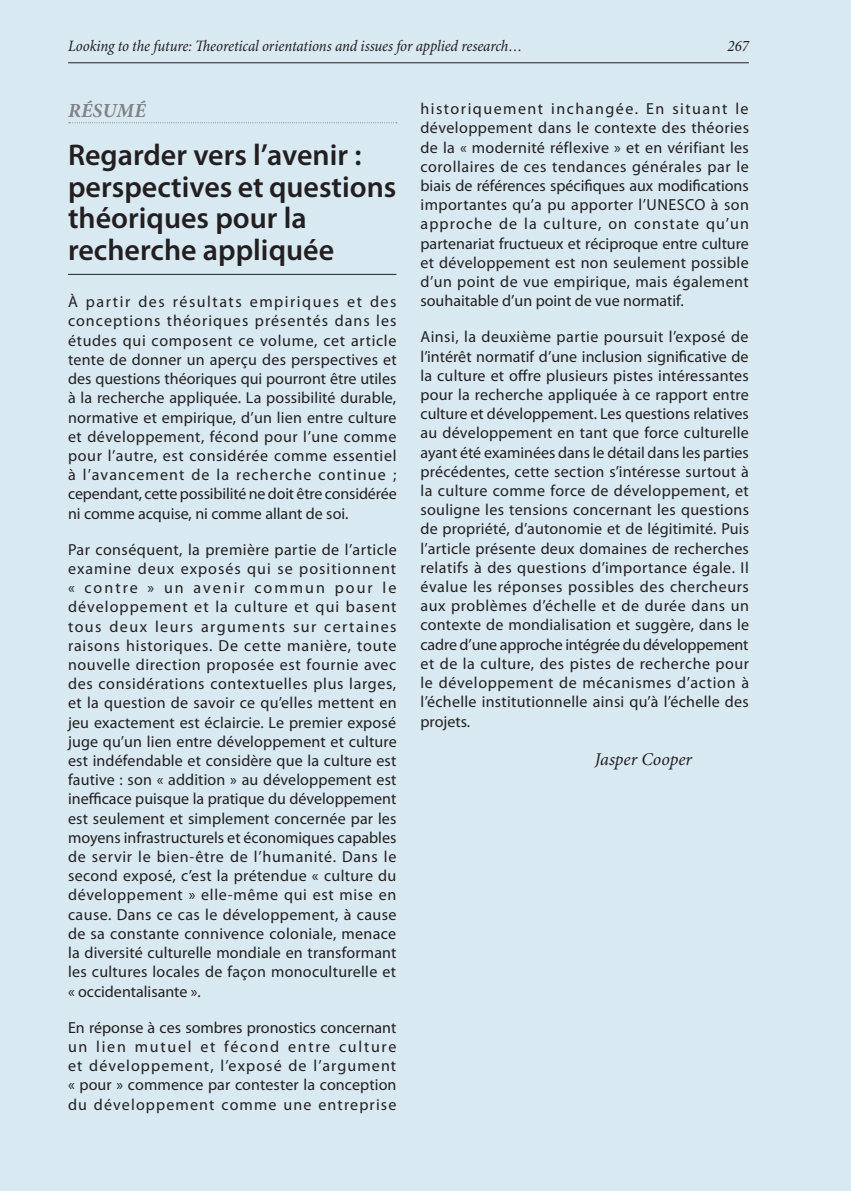
<style>
.page{position:relative;width:851px;height:1191px;background:#fff}
.page>*{position:absolute;margin:0;border:0;box-sizing:border-box;transform-origin:0 0}
.t1{font:600 30px/31.6px "Myriad Pro";color:#231f20}
.t2{font:italic 700 20px "Minion Pro";letter-spacing:.005em;color:#808285}
.t3{font:italic 18px "Minion Pro";letter-spacing:-.005em;color:#231f20}
.t4{font:16px/19.2px "Myriad Pro";letter-spacing:.015em;color:#231f20;text-align:justify}
.t5{font:italic condensed 16px "Minion Pro";letter-spacing:-.01em;color:#231f20}
</style>
<div class="page">
<div style="left:0;top:0;width:850px;height:1191px;background:#d8e9f1"></div>
<hr style="left:68px;top:62px;width:680px;height:1px;background:#231f20">
<svg style="left:69px;top:122px;width:328px;height:1px"></svg>
<hr style="left:68px;top:274px;width:328px;height:1px;background:#231f20">
<p class="t5" style="left:68px;top:36px;width:455px">Looking to the future: Theoretical orientations and issues for applied research…</p>
<p class="t5" style="left:727px;top:36px;width:23px">267</p>
<p class="t2" style="left:68px;top:98px;width:79px">RÉSUMÉ</p>
<h1 class="t1" style="left:68px;top:140px;width:330px">Regarder vers l’avenir : perspectives et questions théoriques pour la recherche appliquée</h1>
<p class="t4" style="left:68px;top:292px;width:330px">À partir des résultats empiriques et des conceptions théoriques présentés dans les études qui composent ce volume, cet article tente de donner un aperçu des perspectives et des questions théoriques qui pourront être utiles à la recherche appliquée. La possibilité durable, normative et empirique, d’un lien entre culture et développement, fécond pour l’une comme pour l’autre, est considérée comme essentiel à l’avancement de la recherche continue ; cependant, cette possibilité ne doit être considérée ni comme acquise, ni comme allant de soi.</p>
<p class="t4" style="left:68px;top:540px;width:330px">Par conséquent, la première partie de l’article examine deux exposés qui se positionnent « contre » un avenir commun pour le développement et la culture et qui basent tous deux leurs arguments sur certaines raisons historiques. De cette manière, toute nouvelle direction proposée est fournie avec des considérations contextuelles plus larges, et la question de savoir ce qu’elles mettent en jeu exactement est éclaircie. Le premier exposé juge qu’un lien entre développement et culture est indéfendable et considère que la culture est fautive : son « addition » au développement est inefficace puisque la pratique du développement est seulement et simplement concernée par les moyens infrastructurels et économiques capables de servir le bien-être de l’humanité. Dans le second exposé, c’est la prétendue « culture du développement » elle-même qui est mise en cause. Dans ce cas le développement, à cause de sa constante connivence coloniale, menace la diversité culturelle mondiale en transformant les cultures locales de façon monoculturelle et « occidentalisante ».</p>
<p class="t4" style="left:68px;top:1018px;width:330px">En réponse à ces sombres pronostics concernant un lien mutuel et fécond entre culture et développement, l’exposé de l’argument « pour » commence par contester la conception du développement comme une entreprise</p>
<p class="t4" style="left:420px;top:99px;width:330px">historiquement inchangée. En situant le développement dans le contexte des théories de la « modernité réflexive » et en vérifiant les corollaires de ces tendances générales par le biais de références spécifiques aux modifications importantes qu’a pu apporter l’UNESCO à son approche de la culture, on constate qu’un partenariat fructueux et réciproque entre culture et développement est non seulement possible d’un point de vue empirique, mais également souhaitable d’un point de vue normatif.</p>
<p class="t4" style="left:420px;top:328px;width:330px">Ainsi, la deuxième partie poursuit l’exposé de l’intérêt normatif d’une inclusion significative de la culture et offre plusieurs pistes intéressantes pour la recherche appliquée à ce rapport entre culture et développement. Les questions relatives au développement en tant que force culturelle ayant été examinées dans le détail dans les parties précédentes, cette section s’intéresse surtout à la culture comme force de développement, et souligne les tensions concernant les questions de propriété, d’autonomie et de légitimité. Puis l’article présente deux domaines de recherches relatifs à des questions d’importance égale. Il évalue les réponses possibles des chercheurs aux problèmes d’échelle et de durée dans un contexte de mondialisation et suggère, dans le cadre d’une approche intégrée du développement et de la culture, des pistes de recherche pour le développement de mécanismes d’action à l’échelle institutionnelle ainsi qu’à l’échelle des projets.</p>
<p class="t3" style="left:595px;top:748px;width:99px">Jasper Cooper</p>
</div>
